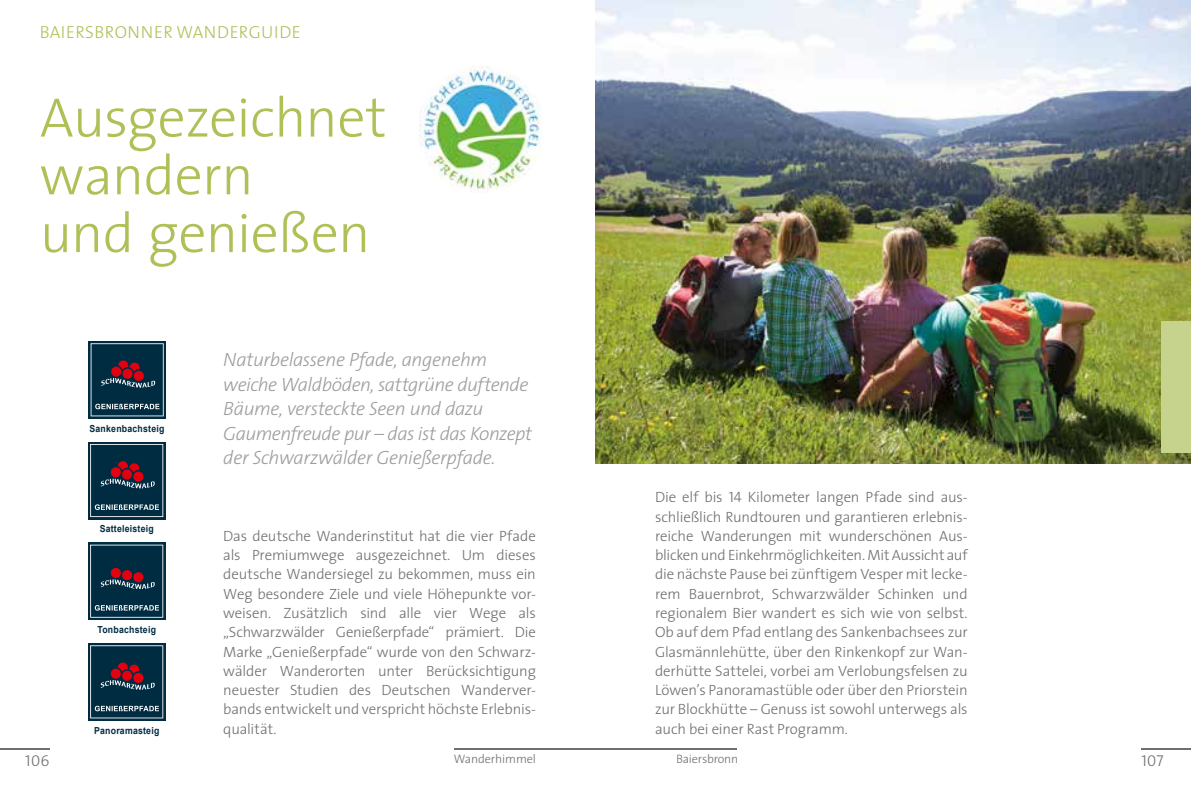
<style>
.page{position:relative;width:1191px;height:794px;background:#fff}
.page>*{position:absolute;margin:0;border:0;box-sizing:border-box;transform-origin:0 0}
.t1{font:300 56px/57.8px "The Sans";letter-spacing:-.01em;color:#aec157}
.t2{font:italic 300 19.25px/24.5px "The Sans";letter-spacing:-.02em;color:#9c9d9d}
.t3{font:300 17.5px "The Sans";letter-spacing:.035em;color:#aec157}
.t4{font:15.75px "The Sans Light Caps";letter-spacing:.025em;color:#6f6f6e}
.t5{font:300 14.88px/19.2px "The Sans";letter-spacing:-.01em;color:#6f6f6e;text-align:justify}
.t6{font:300 12.25px "The Sans";letter-spacing:-.015em;color:#6f6f6f}
.t7{font:700 9.62px "Arial";letter-spacing:.025em;color:#002c42;scale:.9 1}
.s1{font-family:"The Sans Light Caps";font-weight:400}
</style>
<div class="page">
<img style="left:595px;top:0;width:596px;height:464px">
<div style="left:1161px;top:321px;width:30px;height:131px;background:#c6d38d"></div>
<hr style="left:0;top:748px;width:50px;height:2px;background:#6f6f6f">
<hr style="left:453px;top:748px;width:142px;height:2px;background:#6f6f6f">
<hr style="left:595px;top:748px;width:142px;height:2px;background:#6f6f6f">
<hr style="left:1141px;top:748px;width:50px;height:2px;background:#6f6f6f">
<img style="left:419px;top:65px;width:122px;height:127px">
<svg style="left:88px;top:341px;width:78px;height:78px"></svg>
<svg style="left:91px;top:343px;width:73px;height:73px;background:#263b4f"></svg>
<div style="left:88px;top:442px;width:78px;height:78px;background:linear-gradient(to right,#002c42,#002c42)"></div>
<svg style="left:90px;top:444px;width:73px;height:73px;background:#273d50"></svg>
<div style="left:88px;top:542px;width:78px;height:78px;background:linear-gradient(to right,#002c42,#002c42)"></div>
<svg style="left:90px;top:544px;width:73px;height:73px;background:#203c4f"></svg>
<div style="left:88px;top:643px;width:78px;height:78px;background:linear-gradient(to right,#002c42,#002c42)"></div>
<svg style="left:90px;top:645px;width:73px;height:73px;background:#263c4f"></svg>
<p class="t3" style="left:40px;top:17px;width:263px">BAIERSBRONNER WANDERGUIDE</p>
<h1 class="t1" style="left:40px;top:87px;width:348px">Ausgezeichnet wandern<br>und genießen</h1>
<p class="t7" style="left:89px;top:422px;width:85px">Sankenbachsteig</p>
<p class="t7" style="left:100px;top:522px;width:62px">Satteleisteig</p>
<p class="t7" style="left:97px;top:623px;width:67px">Tonbachsteig</p>
<p class="t7" style="left:94px;top:724px;width:74px">Panoramasteig</p>
<p class="t2" style="left:223px;top:347px;width:310px">Naturbelassene Pfade, angenehm weiche Waldböden, sattgrüne duftende Bäume, versteckte Seen und dazu Gaumenfreude pur – das ist das Konzept der Schwarzwälder Genießerpfade.</p>
<p class="t5" style="left:223px;top:526px;width:314px">Das deutsche Wanderinstitut hat die vier Pfade als Premiumwege ausgezeichnet. Um dieses deutsche Wandersiegel zu bekommen, muss ein Weg besondere Ziele und viele Höhepunkte vor&shy;weisen. Zusätzlich sind alle vier Wege als „Schwarzwälder Genießerpfade“ prämiert. Die Marke „Genießerpfade“ wurde von den Schwarz&shy;wälder Wanderorten unter Berücksichtigung neuester Studien des Deutschen Wanderver&shy;bands entwickelt und verspricht höchste Erlebnis&shy;qualität.</p>
<p class="t5" style="left:655px;top:487px;width:315px">Die elf bis <span class="s1">14</span> Kilometer langen Pfade sind aus&shy;schließlich Rundtouren und garantieren erlebnis&shy;reiche Wanderungen mit wunderschönen Aus&shy;blicken und Einkehrmöglichkeiten. Mit Aussicht auf die nächste Pause bei zünftigem Vesper mit lecke&shy;rem Bauernbrot, Schwarzwälder Schinken und regionalem Bier wandert es sich wie von selbst.<br>Ob auf dem Pfad entlang des Sankenbachsees zur Glasmännlehütte, über den Rinkenkopf zur Wan&shy;der hütte Sattelei, vorbei am Verlobungsfelsen zu Löwen’s Panoramastüble oder über den Priorstein zur Blockhütte – Genuss ist sowohl unterwegs als auch bei einer Rast Programm.</p>
<p class="t4" style="left:25px;top:747px;width:26px">106</p>
<p class="t6" style="left:454px;top:749px;width:84px">Wanderhimmel</p>
<p class="t6" style="left:676px;top:749px;width:63px">Baiersbronn</p>
<p class="t4" style="left:1141px;top:747px;width:24px">107</p>
</div>
